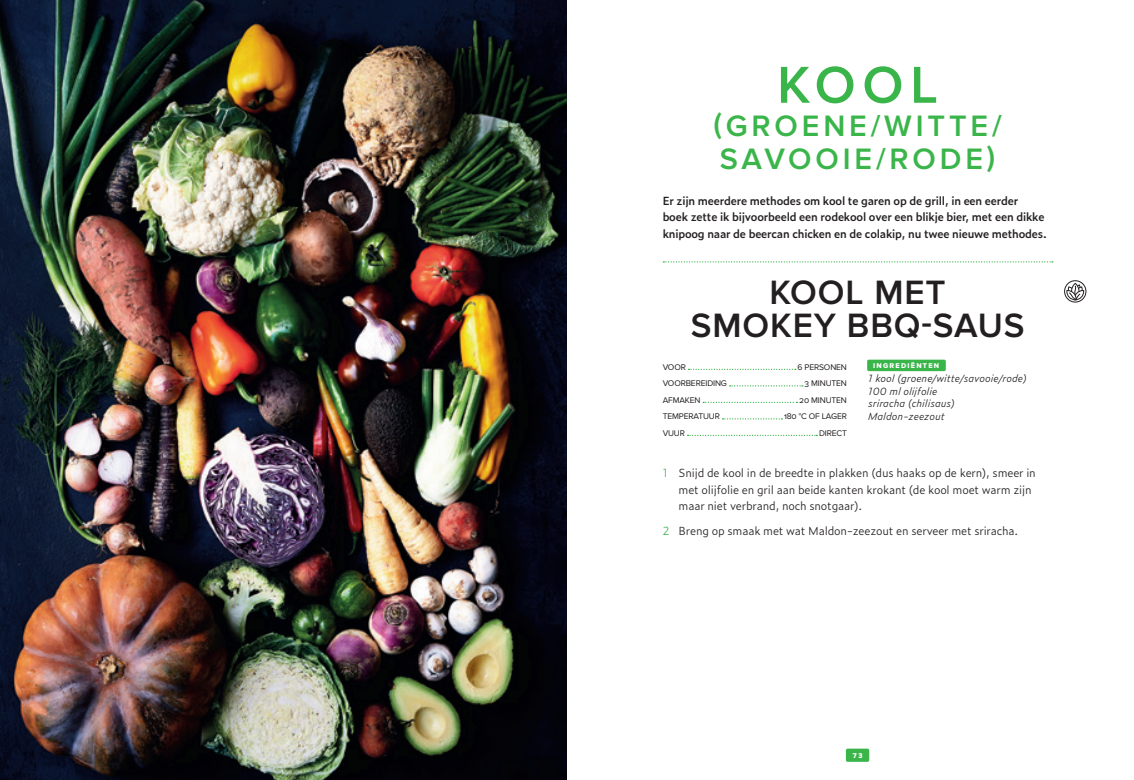
<style>
.page{position:relative;width:1134px;height:780px;background:#fff}
.page>*{position:absolute;margin:0;border:0;box-sizing:border-box;transform-origin:0 0}
.t1{font:600 53.75px "Proxima Nova";color:#3ab54a}
.t2{font:600 35px/33px "Proxima Nova";letter-spacing:.025em;color:#231f20;text-align:center}
.t3{font:600 30.62px/32.9px "Proxima Nova";letter-spacing:.125em;color:#3ab54a}
.t4{font:300 11.25px/16.5px "Zeitung Pro";letter-spacing:-.015em;color:#231f20}
.t5{font:600 11.25px/16.5px "Zeitung Pro";letter-spacing:-.015em;color:#231f20}
.t6{font:italic 300 10px/12.5px "Zeitung Pro";color:#231f20}
.t7{font:8.5px "Proxima Nova";letter-spacing:-.015em;color:#231f20}
.t8{font:7.25px "Proxima Nova Extrabld";letter-spacing:.175em;color:#fff}
.s1{color:#3ab54a}
</style>
<div class="page">
<div style="left:846px;top:748px;width:23px;height:13px;background:#3ab54a;border-radius:2px"></div>
<svg style="left:663px;top:261px;width:390px;height:1px"></svg>
<svg style="left:688px;top:369px;width:108px;height:1px"></svg>
<svg style="left:730px;top:385px;width:73px;height:1px"></svg>
<svg style="left:703px;top:402px;width:94px;height:1px"></svg>
<svg style="left:722px;top:418px;width:60px;height:1px"></svg>
<svg style="left:687px;top:435px;width:130px;height:1px"></svg>
<div style="left:867px;top:359px;width:79px;height:12px;background:#3ab54a;border-radius:2px"></div>
<img style="left:0;top:0;width:567px;height:780px">
<div style="left:1064px;top:280px;width:22px;height:22px;border:1px solid #231f20;border-radius:50%"></div>
<svg style="left:1066px;top:282px;width:18px;height:19px"></svg>
<h1 class="t1" style="left:777px;top:54px;width:162px">KOOL</h1>
<h3 class="t3" style="left:713px;top:110px;width:290px">(GROENE/WITTE/<br>SAVOOIE/RODE)</h3>
<p class="t5" style="left:663px;top:192px;width:386px">Er zijn meerdere methodes om kool te garen op de grill, in een eerder<br>boek zette ik bijvoorbeeld een rodekool over een blikje bier, met een dikke knipoog naar de beercan chicken en de colakip, nu twee nieuwe methodes.</p>
<h2 class="t2" style="left:691px;top:276px;width:335px">KOOL MET<br>SMOKEY BBQ-SAUS</h2>
<p class="t7" style="left:663px;top:362px;width:25px">VOOR</p>
<p class="t7" style="left:797px;top:362px;width:51px">6 PERSONEN</p>
<p class="t7" style="left:663px;top:378px;width:66px">VOORBEREIDING</p>
<p class="t7" style="left:804px;top:378px;width:44px">3 MINUTEN</p>
<p class="t7" style="left:663px;top:395px;width:39px">AFMAKEN</p>
<p class="t7" style="left:799px;top:395px;width:49px">20 MINUTEN</p>
<p class="t7" style="left:663px;top:411px;width:59px">TEMPERATUUR</p>
<p class="t7" style="left:784px;top:411px;width:64px">180 °C OF LAGER</p>
<p class="t7" style="left:663px;top:428px;width:24px">VUUR</p>
<p class="t7" style="left:819px;top:428px;width:29px">DIRECT</p>
<p class="t8" style="left:873px;top:361px;width:68px">INGREDIËNTEN</p>
<p class="t6" style="left:868px;top:372px;width:160px">1 kool (groene/witte/savooie/rode)<br>100 ml olijfolie<br>sriracha (chilisaus)<br>Maldon-zeezout</p>
<p class="t4" style="left:679px;top:464px;width:359px;text-indent:-16px"><span class="s1">1</span> Snijd de kool in de breedte in plakken (dus haaks op de kern), smeer in met olijfolie en gril aan beide kanten krokant (de kool moet warm zijn maar niet verbrand, noch snotgaar).</p>
<p class="t4" style="left:663px;top:522px;width:357px"><span class="s1">2</span> Breng op smaak met wat Maldon-zeezout en serveer met sriracha.</p>
<p class="t8" style="left:852px;top:751px;width:12px">73</p>
</div>
